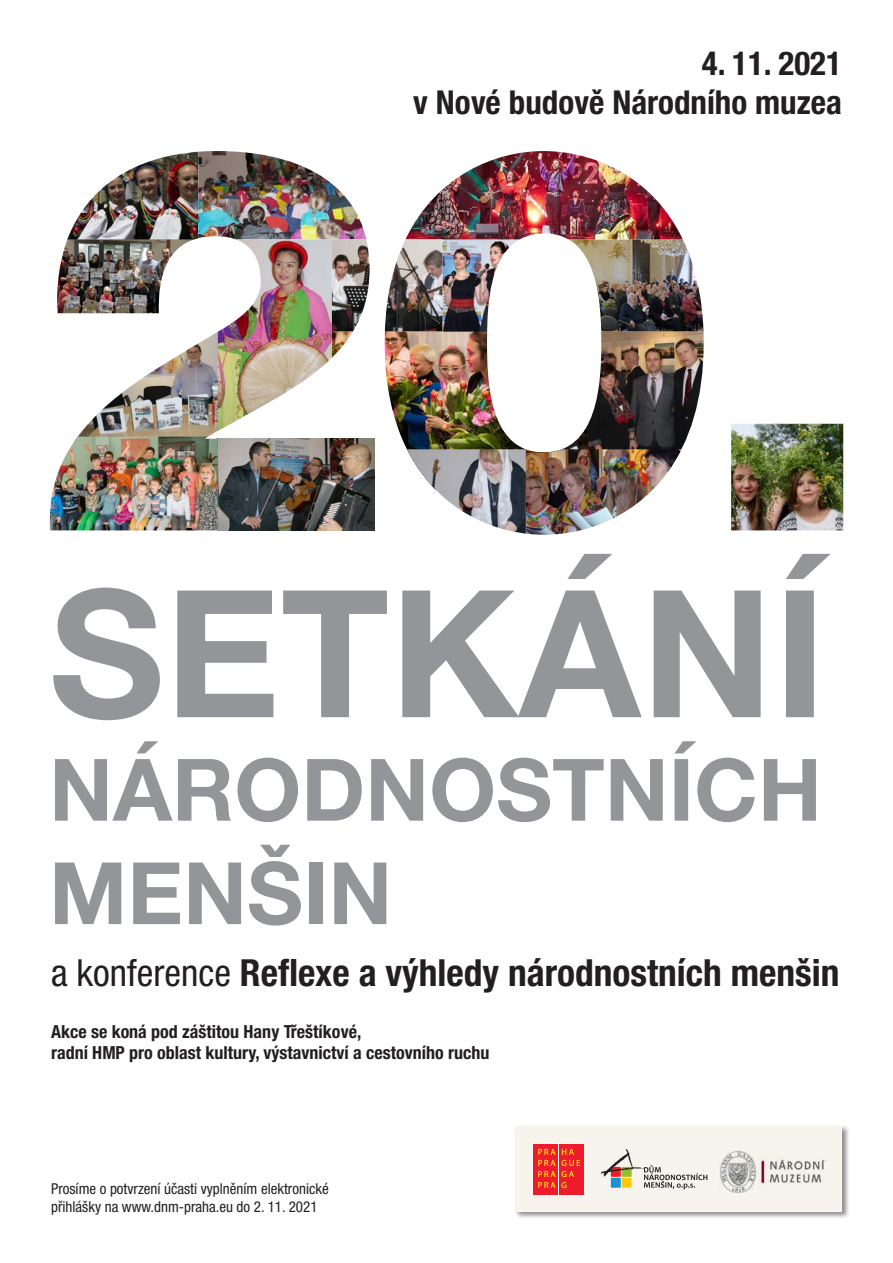
<style>
.page{position:relative;width:893px;height:1263px;background:#fff}
.page>*{position:absolute;margin:0;border:0;box-sizing:border-box;transform-origin:0 0}
.t1{font:700 177.3px "Helvetica Neue LT Pro";letter-spacing:.005em;color:#939598}
.t2{font:700 86.25px/103.5px "Helvetica Neue LT Pro";color:#939598}
.t3{font:700 condensed 37.35px "Helvetica Neue LT Pro";color:#231f20}
.t4{font:700 condensed 33px/39.6px "Helvetica Neue LT Pro";color:#231f20;text-align:right}
.t5{font:700 condensed 18px/21.6px "Helvetica Neue LT Pro";color:#231f20}
.t6{font:condensed 15px/18px "Helvetica Neue LT Pro";color:#231f20}
.s1{font-weight:400}
</style>
<div class="page">
<img style="left:442px;top:239px;width:77px;height:93px">
<img style="left:568px;top:239px;width:135px;height:93px">
<img style="left:77px;top:332px;width:178px;height:107px">
<img style="left:57px;top:239px;width:138px;height:74px">
<img style="left:731px;top:423px;width:112px;height:107px">
<img style="left:67px;top:151px;width:299px;height:88px">
<img style="left:405px;top:151px;width:278px;height:88px">
<img style="left:218px;top:239px;width:114px;height:192px">
<img style="left:332px;top:239px;width:110px;height:93px">
<img style="left:332px;top:332px;width:193px;height:117px">
<img style="left:562px;top:332px;width:142px;height:118px">
<img style="left:407px;top:449px;width:274px;height:86px">
<img style="left:218px;top:439px;width:157px;height:91px">
<img style="left:49px;top:437px;width:169px;height:93px">
<div style="left:514px;top:1124px;width:336px;height:95px;background:#231f20;opacity:.5"></div>
<div style="left:515px;top:1127px;width:327px;height:85px;background:#f7f4ee"></div>
<svg style="left:601px;top:1149px;width:106px;height:40px"></svg>
<img style="left:720px;top:1151px;width:106px;height:42px">
<div style="left:533px;top:1144px;width:25px;height:50px;background:#ee1b2c"></div>
<div style="left:559px;top:1144px;width:25px;height:50px;background:#ee1b2c"></div>
<svg style="left:538px;top:1149px;width:42px;height:39px"></svg>
<h3 class="t4" style="left:413px;top:43px;width:430px">4. 11. 2021<br>v Nové budově Národního muzea</h3>
<h1 class="t1" style="left:49px;top:544px;width:778px">SETKÁNÍ</h1>
<h2 class="t2" style="left:49px;top:736px;width:774px">NÁRODNOSTNÍCH<br>MENŠIN</h2>
<h3 class="t3" style="left:51px;top:950px;width:790px"><span class="s1">a konference</span> Reflexe a výhledy národnostních menšin</h3>
<p class="t5" style="left:51px;top:1020px;width:440px">Akce se koná pod záštitou Hany Třeštíkové,<br>radní HMP pro oblast kultury, výstavnictví a cestovního ruchu</p>
<p class="t6" style="left:51px;top:1179px;width:279px">Prosíme o potvrzení účasti vyplněním elektronické přihlášky na www.dnm-praha.eu do 2. 11. 2021</p>
</div>
